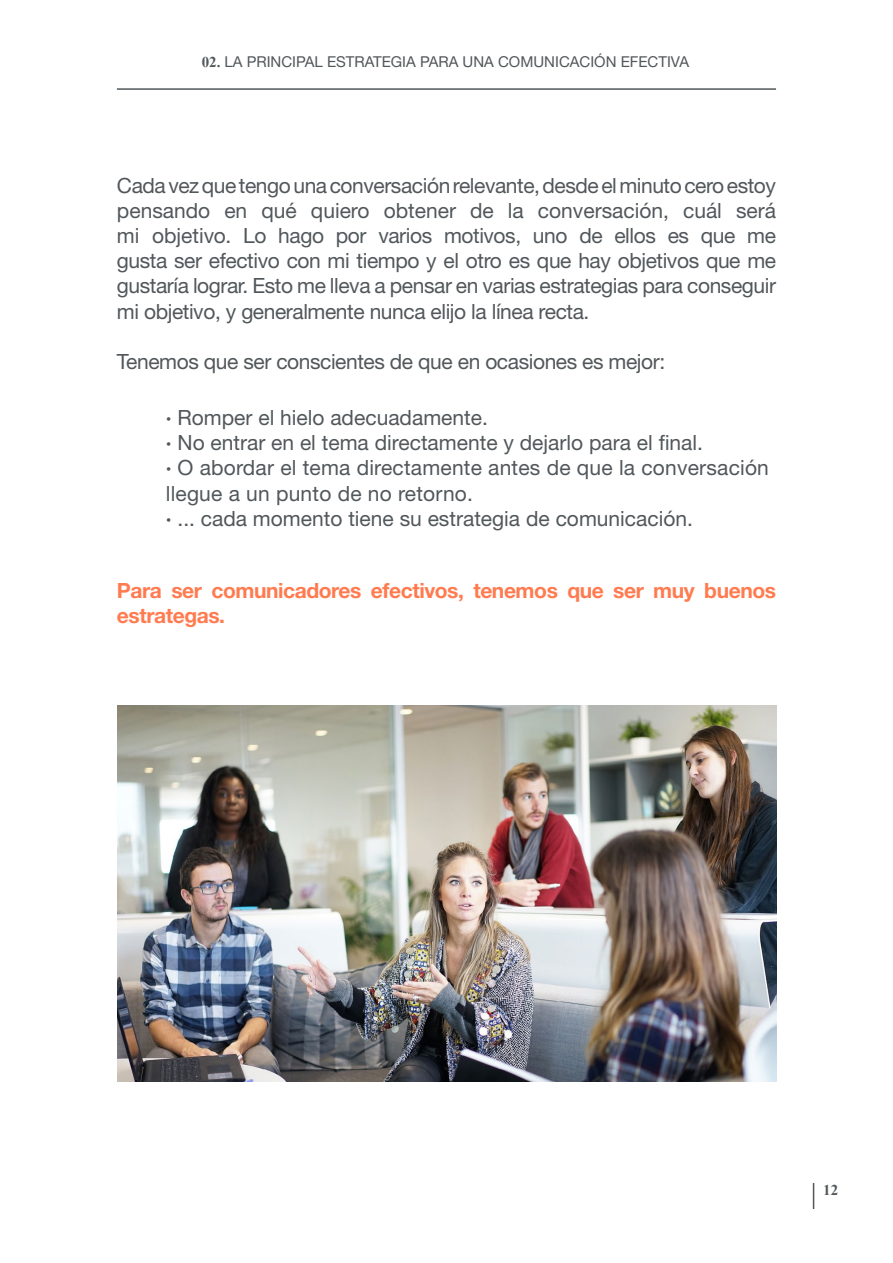
<style>
.page{position:relative;width:893px;height:1263px;background:#fff}
.page>*{position:absolute;margin:0;border:0;box-sizing:border-box;transform-origin:0 0}
.t1{font:21px/25.2px "Helvetica Neue LT Std";color:#51575a}
.t2{font:700 21px/25.2px "Helvetica Neue LT Std";letter-spacing:-.02em;color:#ff7b4f}
.t3{font:21px "Helvetica Neue LT Std";letter-spacing:-.02em;color:#51575a}
.t4{font:15px "Helvetica Neue LT Std";color:#51575a}
.t5{font:700 15px "Times New Roman";color:#51575a}
.s1{font-family:"Times New Roman";font-weight:700}
.s2{font-weight:700}
</style>
<div class="page">
<hr style="left:117px;top:88px;width:659px;height:2px;background:#51575a">
<svg style="left:813px;top:1183px;width:1px;height:26px"></svg>
<img style="left:117px;top:706px;width:659px;height:375px">
<p class="t4" style="left:202px;top:53px;width:489px"><span class="s1">02.</span> LA PRINCIPAL ESTRATEGIA PARA UNA COMUNICACIÓN EFECTIVA</p>
<p class="t1" style="left:117px;top:172px;width:661px;text-align:justify">Cada vez que tengo una conversación relevante, desde el minuto cero estoy pensando en qué quiero obtener de la conversación, cuál será mi objetivo. Lo hago por varios motivos, uno de ellos es que me gusta ser efectivo con mi tiempo y el otro es que hay objetivos que me gustaría lograr. Esto me lleva a pensar en varias estrategias para conseguir mi objetivo, y generalmente nunca elijo la línea recta.</p>
<p class="t3" style="left:117px;top:349px;width:550px">Tenemos que ser conscientes de que en ocasiones es mejor:</p>
<p class="t1" style="left:166px;top:405px;width:605px"><span class="s2">·</span> Romper el hielo adecuadamente.<br><span class="s2">·</span> No entrar en el tema directamente y dejarlo para el final.<br><span class="s2">·</span> O abordar el tema directamente antes de que la conversación llegue a un punto de no retorno.<br><span class="s2">·</span> ... cada momento tiene su estrategia de comunicación.</p>
<p class="t2" style="left:117px;top:577px;width:661px">Para ser comunicadores efectivos, tenemos que ser muy buenos estrategas.</p>
<p class="t5" style="left:823px;top:1179px;width:16px">12</p>
</div>
